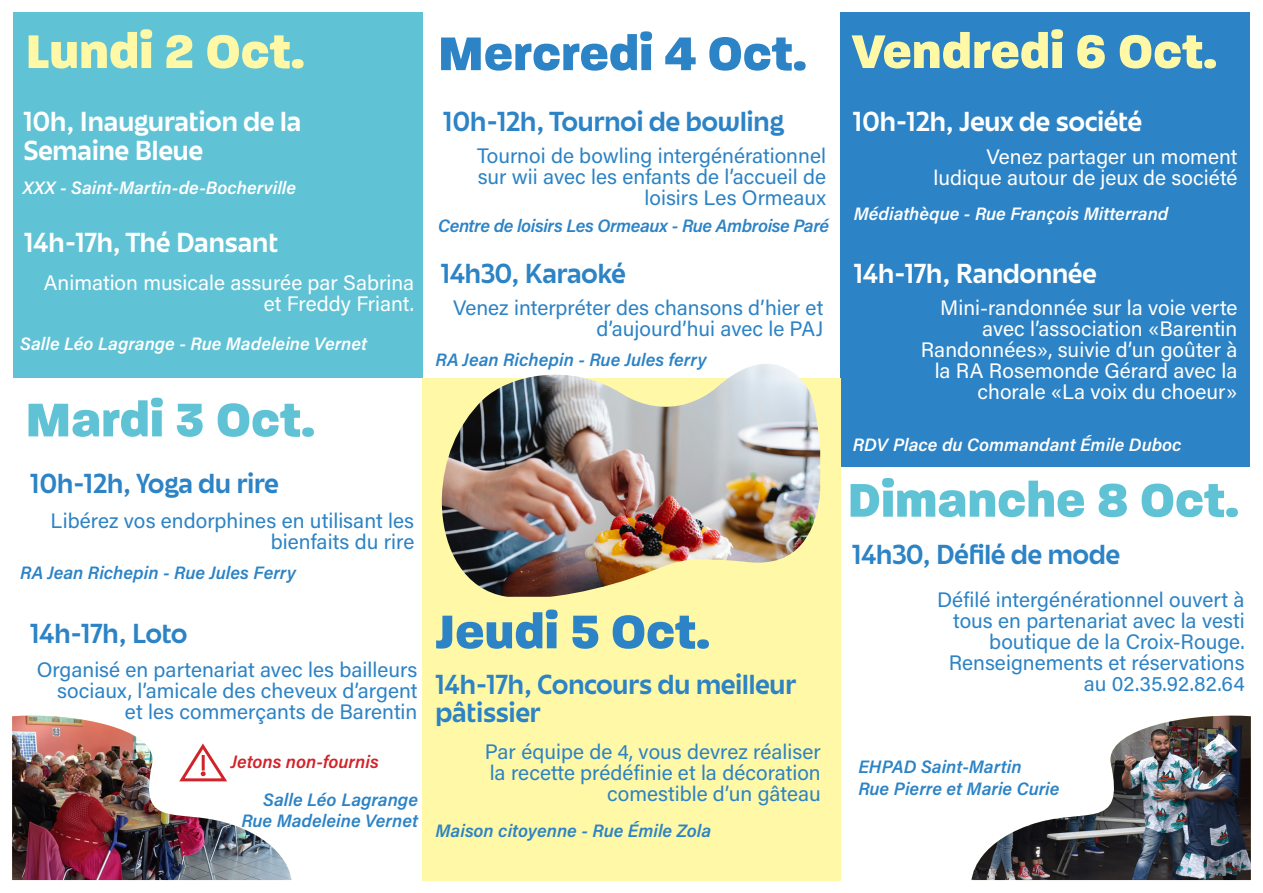
<style>
.page{position:relative;width:1263px;height:893px;background:#fff}
.page>*{position:absolute;margin:0;border:0;box-sizing:border-box;transform-origin:0 0}
.t1{font:800 51px "Paralucent";color:#60c3d5}
.t2{font:800 51px "Paralucent";color:#2c83c5}
.t3{font:800 51px "Paralucent";color:#fff8a6}
.t4{font:24px/28.8px "June Expt Variable Active";color:#2c83c5}
.t5{font:24px "June Expt Variable Active";color:#fff}
.t6{font:21px/21px "Acumin Variable Concept";color:#2c83c5;text-align:right}
.t7{font:21px/21px "Acumin Variable Concept";color:#fff;text-align:right}
.t8{font:18px "Acumin Variable Concept";color:#2c83c5}
.t9{font:18px "Acumin Variable Concept";color:#fff}
.t10{font:18px "Acumin Variable Concept";letter-spacing:-.025em;color:#2c83c5}
.t11{font:18px "Acumin Variable Concept";color:#d1232a}
</style>
<div class="page">
<div style="left:841px;top:13px;width:409px;height:454px;background:#2c83c5"></div>
<div style="left:13px;top:13px;width:409px;height:365px;background:#60c3d5"></div>
<div style="left:422px;top:378px;width:419px;height:502px;background:#fff8a6"></div>
<img style="left:12px;top:716px;width:279px;height:164px">
<img style="left:971px;top:716px;width:280px;height:164px">
<img style="left:442px;top:364px;width:378px;height:233px">
<svg style="left:178px;top:741px;width:52px;height:43px"></svg>
<p class="t3" style="left:26px;top:21px;width:281px">Lundi 2 Oct.</p>
<p class="t5" style="left:23px;top:105px;width:279px">10h, Inauguration de la</p>
<p class="t5" style="left:23px;top:134px;width:181px">Semaine Bleue</p>
<p class="t9" style="left:23px;top:175px;width:275px">XXX - Saint-Martin-de-Bocherville</p>
<p class="t5" style="left:24px;top:226px;width:256px">14h-17h, Thé Dansant</p>
<p class="t7" style="left:44px;top:271px;width:372px">Animation musicale assurée par Sabrina et Freddy Friant.</p>
<p class="t9" style="left:20px;top:332px;width:348px">Salle Léo Lagrange - Rue Madeleine Vernet</p>
<p class="t1" style="left:26px;top:389px;width:291px">Mardi 3 Oct.</p>
<p class="t4" style="left:30px;top:469px;width:250px">10h-12h, Yoga du rire</p>
<p class="t6" style="left:51px;top:509px;width:365px">Libérez vos endorphines en utilisant les bienfaits du rire</p>
<p class="t8" style="left:20px;top:560px;width:277px">RA Jean Richepin - Rue Jules Ferry</p>
<p class="t4" style="left:30px;top:619px;width:159px">14h-17h, Loto</p>
<p class="t6" style="left:37px;top:659px;width:382px">Organisé en partenariat avec les bailleurs sociaux, l’amicale des cheveux d’argent et les commerçants de Barentin</p>
<p class="t11" style="left:231px;top:750px;width:150px">Jetons non-fournis</p>
<p class="t8" style="left:263px;top:787px;width:156px">Salle Léo Lagrange</p>
<p class="t8" style="left:241px;top:809px;width:178px">Rue Madeleine Vernet</p>
<p class="t2" style="left:438px;top:23px;width:370px">Mercredi 4 Oct.</p>
<p class="t3" style="left:852px;top:21px;width:366px">Vendredi 6 Oct.</p>
<p class="t4" style="left:443px;top:107px;width:342px">10h-12h, Tournoi de bowling</p>
<p class="t6" style="left:477px;top:145px;width:350px">Tournoi de bowling intergénérationnel sur wii avec les enfants de l’accueil de loisirs Les Ormeaux</p>
<p class="t10" style="left:438px;top:214px;width:393px">Centre de loisirs Les Ormeaux - Rue Ambroise Paré</p>
<p class="t4" style="left:441px;top:259px;width:186px">14h30, Karaoké</p>
<p class="t6" style="left:453px;top:297px;width:372px">Venez interpréter des chansons d’hier et d’aujourd’hui avec le PAJ</p>
<p class="t8" style="left:435px;top:347px;width:273px">RA Jean Richepin - Rue Jules ferry</p>
<p class="t2" style="left:435px;top:601px;width:276px">Jeudi 5 Oct.</p>
<p class="t4" style="left:435px;top:670px;width:362px">14h-17h, Concours du meilleur pâtissier</p>
<p class="t6" style="left:485px;top:740px;width:337px">Par équipe de 4, vous devrez réaliser la recette prédéfinie et la décoration comestible d’un gâteau</p>
<p class="t8" style="left:435px;top:818px;width:277px">Maison citoyenne - Rue Émile Zola</p>
<p class="t5" style="left:853px;top:105px;width:291px">10h-12h, Jeux de société</p>
<p class="t7" style="left:933px;top:145px;width:306px">Venez partager un moment ludique autour de jeux de société</p>
<p class="t9" style="left:854px;top:201px;width:316px">Médiathèque - Rue François Mitterrand</p>
<p class="t5" style="left:854px;top:257px;width:244px">14h-17h, Randonnée</p>
<p class="t7" style="left:921px;top:297px;width:318px">Mini-randonnée sur la voie verte avec l’association «Barentin<br>Randonnées», suivie d’un goûter à la RA Rosemonde Gérard avec la chorale «La voix du choeur»</p>
<p class="t9" style="left:853px;top:432px;width:330px">RDV Place du Commandant Émile Duboc</p>
<p class="t1" style="left:847px;top:469px;width:393px">Dimanche 8 Oct.</p>
<p class="t4" style="left:852px;top:540px;width:269px">14h30, Défilé de mode</p>
<p class="t6" style="left:937px;top:588px;width:309px">Défilé intergénérationnel ouvert à tous en partenariat avec la vesti boutique de la Croix-Rouge.</p>
<p class="t6" style="left:949px;top:651px;width:297px">Renseignements et réservations</p>
<p class="t6" style="left:1084px;top:672px;width:163px">au 02.35.92.82.64</p>
<p class="t8" style="left:858px;top:754px;width:165px">EHPAD Saint-Martin</p>
<p class="t8" style="left:858px;top:776px;width:203px">Rue Pierre et Marie Curie</p>
</div>
